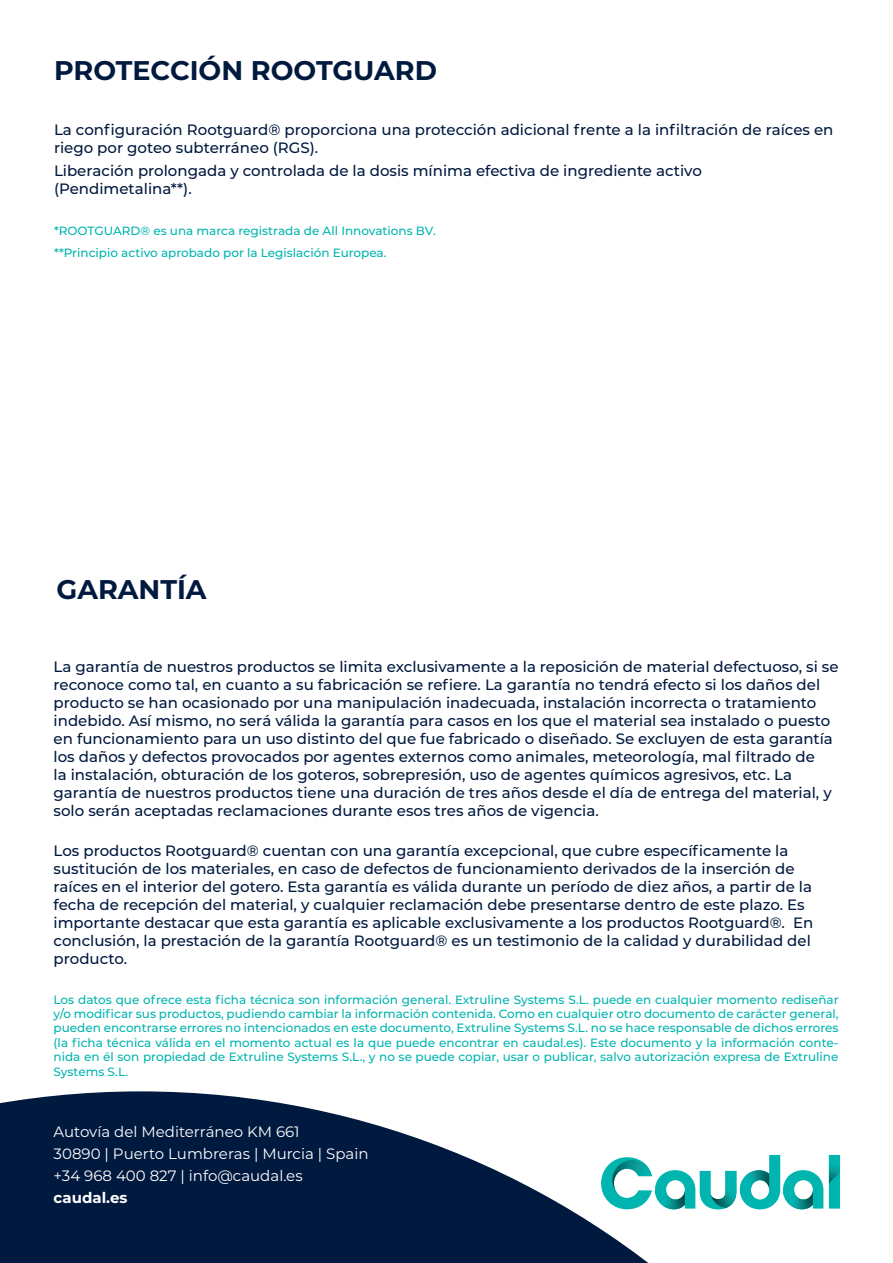
<style>
.page{position:relative;width:893px;height:1263px;background:#fff}
.page>*{position:absolute;margin:0;border:0;box-sizing:border-box;transform-origin:0 0}
.t1{font:700 27px "Montserrat";color:#00193f}
.t2{font:500 15px/18px "Montserrat";color:#00193f}
.t3{font:15px/22.2px "Montserrat";color:#fff}
.t4{font:700 15px "Montserrat";color:#fff}
.t5{font:500 12px/14.4px "Montserrat";color:#00b5af;text-align:justify}
</style>
<div class="page">
<svg style="left:0;top:1091px;width:649px;height:172px;fill:#00193f"></svg>
<svg style="left:601px;top:1155px;width:239px;height:54px"></svg>
<img style="left:612px;top:1180px;width:6px;height:14px">
<img style="left:711px;top:1171px;width:14px;height:34px">
<img style="left:829px;top:1155px;width:11px;height:30px">
<h1 class="t1" style="left:54px;top:51px;width:384px">PROTECCIÓN ROOTGUARD</h1>
<p class="t2" style="left:54px;top:120px;width:781px">La configuración Rootguard® proporciona una protección adicional frente a la infiltración de raíces en riego por goteo subterráneo (RGS).</p>
<p class="t2" style="left:54px;top:161px;width:649px">Liberación prolongada y controlada de la dosis mínima efectiva de ingrediente activo (Pendimetalina**).</p>
<p class="t5" style="left:54px;top:219px;width:383px;line-height:22.2px">*ROOTGUARD® es una marca registrada de All Innovations BV. **Principio activo aprobado por la Legislación Europea.</p>
<h1 class="t1" style="left:57px;top:570px;width:152px">GARANTÍA</h1>
<p class="t2" style="left:54px;top:657px;width:786px">La garantía de nuestros productos se limita exclusivamente a la reposición de material defectuoso, si se reconoce como tal, en cuanto a su fabricación se refiere. La garantía no tendrá efecto si los daños del producto se han ocasionado por una manipulación inadecuada, instalación incorrecta o tratamiento indebido. Así mismo, no será válida la garantía para casos en los que el material sea instalado o puesto en funcionamiento para un uso distinto del que fue fabricado o diseñado. Se excluyen de esta garantía los daños y defectos provocados por agentes externos como animales, meteorología, mal filtrado de<br>la instalación, obturación de los goteros, sobrepresión, uso de agentes químicos agresivos, etc. La garantía de nuestros productos tiene una duración de tres años desde el día de entrega del material, y solo serán aceptadas reclamaciones durante esos tres años de vigencia.</p>
<p class="t2" style="left:54px;top:841px;width:761px">Los productos Rootguard® cuentan con una garantía excepcional, que cubre específicamente la sustitución de los materiales, en caso de defectos de funcionamiento derivados de la inserción de raíces en el interior del gotero. Esta garantía es válida durante un período de diez años, a partir de la fecha de recepción del material, y cualquier reclamación debe presentarse dentro de este plazo. Es importante destacar que esta garantía es aplicable exclusivamente a los productos Rootguard®. En conclusión, la prestación de la garantía Rootguard® es un testimonio de la calidad y durabilidad del producto.</p>
<p class="t5" style="left:54px;top:991px;width:786px">Los datos que ofrece esta ficha técnica son información general. Extruline Systems S.L. puede en cualquier momento rediseñar y/o modificar sus productos, pudiendo cambiar la información contenida. Como en cualquier otro documento de carácter general, pueden encontrarse errores no intencionados en este documento, Extruline Systems S.L. no se hace responsable de dichos errores (la ficha técnica válida en el momento actual es la que puede encontrar en caudal.es). Este documento y la información conte&shy;nida en él son propiedad de Extruline Systems S.L., y no se puede copiar, usar o publicar, salvo autorización expresa de Extruline Systems S.L.</p>
<p class="t3" style="left:54px;top:1119px;width:316px">Autovía del Mediterráneo KM 661<br>30890 | Puerto Lumbreras | Murcia | Spain +34 968 400 827 | info@caudal.es</p>
<p class="t4" style="left:54px;top:1187px;width:75px">caudal.es</p>
</div>
